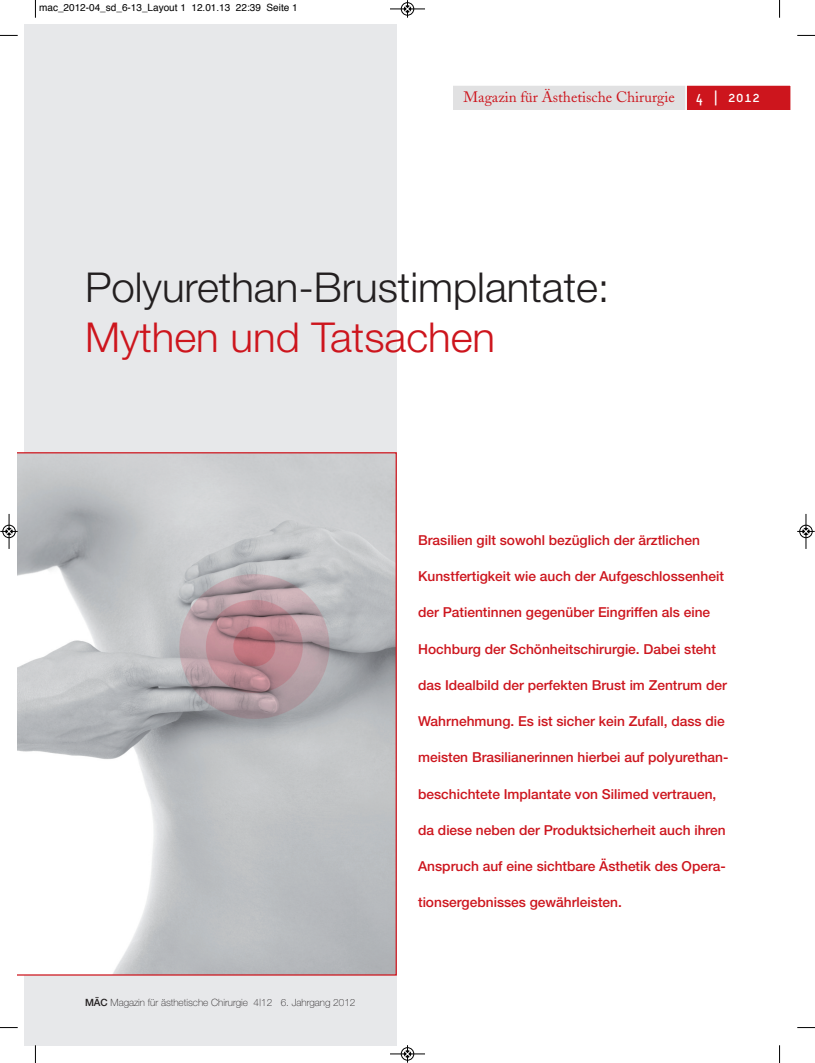
<style>
.page{position:relative;width:815px;height:1063px;background:#fff}
.page>*{position:absolute;margin:0;border:0;box-sizing:border-box;transform-origin:0 0}
.t1{font:300 41.25px "Helvetica Neue";color:#231f20}
.t2{font:300 41.25px "Helvetica Neue";color:#cd151d}
.t3{font:15px "Adobe Caslon";color:#cd151d}
.t4{font:500 13.75px "Helvetica Neue";color:#cd151d}
.t5{font:100 10px "Helvetica Neue";color:#231f20}
.t6{font:10px "Helvetica";color:#000}
.s1{font-family:"Platelet";font-size:17.5px;color:#fff}
.s2{font-weight:500}
</style>
<div class="page">
<div style="left:25px;top:25px;width:372px;height:1020px;background:#e7e8ea"></div>
<svg style="left:18px;top:452px;width:379px;height:524px;background:#c7c4c7"></svg>
<div style="left:453px;top:86px;width:328px;height:24px;background:#e1e1e2"></div>
<div style="left:687px;top:86px;width:103px;height:24px;background:#cd151d"></div>
<div style="left:685px;top:84px;width:107px;height:27px;border:1px solid #fff"></div>
<svg style="left:35px;top:0;width:1px;height:18px"></svg>
<svg style="left:0;top:35px;width:18px;height:1px"></svg>
<svg style="left:779px;top:0;width:1px;height:18px"></svg>
<svg style="left:797px;top:35px;width:18px;height:1px"></svg>
<svg style="left:35px;top:1045px;width:1px;height:18px"></svg>
<svg style="left:0;top:1027px;width:18px;height:1px"></svg>
<svg style="left:779px;top:1045px;width:1px;height:18px"></svg>
<svg style="left:797px;top:1027px;width:18px;height:1px"></svg>
<div style="left:401px;top:2px;width:13px;height:14px;border:1px solid #fff;border-radius:50%"></div>
<hr style="left:390px;top:9px;width:35px;height:1px;background:#000">
<div style="left:401px;top:3px;width:13px;height:12px;border:1px solid #000;border-radius:50%"></div>
<svg style="left:404px;top:0;width:7px;height:18px"></svg>
<div style="left:401px;top:1047px;width:13px;height:14px;border:1px solid #fff;border-radius:50%"></div>
<hr style="left:390px;top:1054px;width:35px;height:1px;background:#000">
<div style="left:401px;top:1048px;width:13px;height:12px;border:1px solid #000;border-radius:50%"></div>
<svg style="left:404px;top:1045px;width:7px;height:18px"></svg>
<div style="left:2px;top:525px;width:14px;height:13px;border:1px solid #fff;border-radius:50%"></div>
<hr style="left:9px;top:514px;width:1px;height:35px;background:#000">
<div style="left:3px;top:525px;width:12px;height:13px;border:1px solid #000;border-radius:50%"></div>
<svg style="left:0;top:528px;width:18px;height:7px"></svg>
<div style="left:799px;top:525px;width:14px;height:13px;border:1px solid #fff;border-radius:50%"></div>
<hr style="left:806px;top:514px;width:1px;height:35px;background:#000">
<div style="left:800px;top:525px;width:12px;height:13px;border:1px solid #000;border-radius:50%"></div>
<svg style="left:797px;top:528px;width:18px;height:7px"></svg>
<p class="t6" style="left:39px;top:4px;width:260px">mac_2012-04_sd_6-13_Layout 1 12.01.13 22:39 Seite 1</p>
<p class="t3" style="left:464px;top:91px;width:298px">Magazin für Ästhetische Chirurgie <span class="s1">4 | 2012</span></p>
<h1 class="t1" style="left:85px;top:273px;width:526px">Polyurethan-Brustimplantate:</h1>
<h1 class="t2" style="left:85px;top:322px;width:412px">Mythen und Tatsachen</h1>
<p class="t5" style="left:85px;top:999px;width:272px"><span class="s2">MÄC</span> Magazin für ästhetische Chirurgie 4|12 6. Jahrgang 2012</p>
<p class="t4" style="left:418px;top:535px;width:283px">Brasilien gilt sowohl bezüglich der ärztlichen</p>
<p class="t4" style="left:418px;top:571px;width:307px">Kunstfertigkeit wie auch der Aufgeschlossenheit</p>
<p class="t4" style="left:418px;top:608px;width:294px">der Patientinnen gegenüber Eingriffen als eine</p>
<p class="t4" style="left:418px;top:644px;width:299px">Hochburg der Schönheitschirurgie. Dabei steht</p>
<p class="t4" style="left:418px;top:680px;width:310px">das Idealbild der perfekten Brust im Zentrum der</p>
<p class="t4" style="left:418px;top:716px;width:308px">Wahrnehmung. Es ist sicher kein Zufall, dass die</p>
<p class="t4" style="left:418px;top:753px;width:312px">meisten Brasilianerinnen hierbei auf polyurethan-</p>
<p class="t4" style="left:418px;top:789px;width:300px">beschichtete Implantate von Silimed vertrauen,</p>
<p class="t4" style="left:418px;top:825px;width:309px">da diese neben der Produktsicherheit auch ihren</p>
<p class="t4" style="left:418px;top:861px;width:309px">Anspruch auf eine sichtbare Ästhetik des Opera-</p>
<p class="t4" style="left:418px;top:898px;width:205px">tionsergebnisses gewährleisten.</p>
</div>
